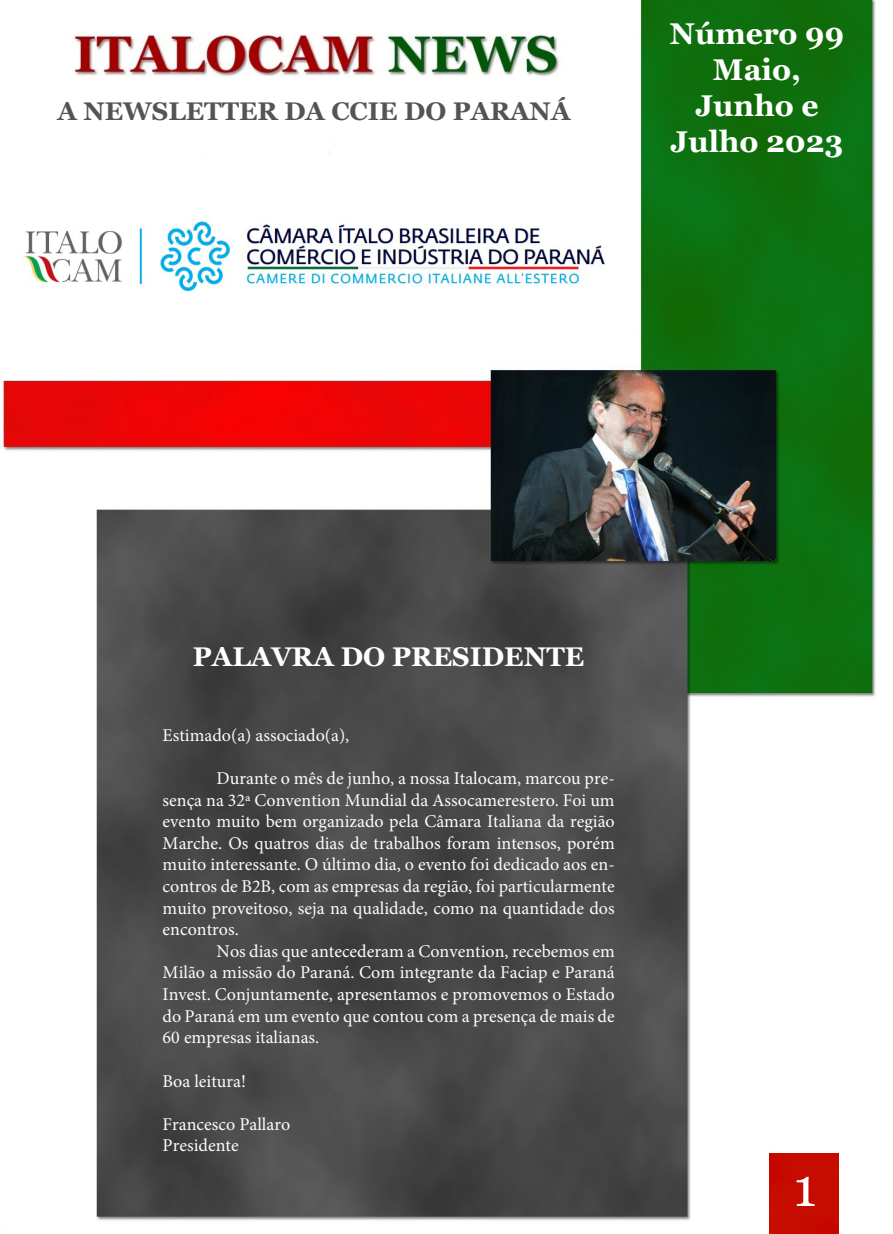
<style>
.page{position:relative;width:893px;height:1234px;background:#fff}
.page>*{position:absolute;margin:0;border:0;box-sizing:border-box;transform-origin:0 0}
.t1{font:54px "Vani";color:#fff}
.t2{font:700 30px/36px "Vani";color:#fff;text-align:center}
.t3{font:700 27px "Vani";color:#fff}
.t4{font:700 25.5px "Vani";color:#545454}
.t5{font:18px/21.6px "Minion Pro";color:#fcfcfc;text-align:justify}
</style>
<div class="page">
<img style="left:0;top:0;width:876px;height:1233px">
<div style="left:770px;top:1152px;width:69px;height:81px;background:#c60c00"></div>
<img style="left:0;top:176px;width:640px;height:155px">
<p class="t4" style="left:58px;top:96px;width:514px">A NEWSLETTER DA CCIE DO PARANÁ</p>
<p class="t2" style="left:670px;top:15px;width:176px">Número 99</p>
<p class="t2" style="left:670px;top:51px;width:174px">Maio,<br>Junho e<br>Julho 2023</p>
<p class="t3" style="left:193px;top:640px;width:393px">PALAVRA DO PRESIDENTE</p>
<p class="t5" style="left:163px;top:724px;width:188px">Estimado(a) associado(a),</p>
<p class="t5" style="left:163px;top:767px;width:454px;text-indent:54px">Durante o mês de junho, a nossa Italocam, marcou pre&shy;sença na 32ª Convention Mundial da Assocamerestero. Foi um evento muito bem organizado pela Câmara Italiana da região Marche. Os quatros dias de trabalhos foram intensos, porém muito interessante. O último dia, o evento foi dedicado aos en&shy;contros de B2B, com as empresas da região, foi particularmente muito proveitoso, seja na qualidade, como na quantidade dos encontros.</p>
<p class="t5" style="left:163px;top:940px;width:454px;text-indent:54px">Nos dias que antecederam a Convention, recebemos em Milão a missão do Paraná. Com integrante da Faciap e Paraná Invest. Conjuntamente, apresentamos e promovemos o Estado do Paraná em um evento que contou com a presença de mais de 60 empresas italianas.</p>
<p class="t5" style="left:163px;top:1069px;width:85px">Boa leitura!</p>
<p class="t5" style="left:163px;top:1112px;width:129px">Francesco Pallaro</p>
<p class="t5" style="left:163px;top:1134px;width:78px">Presidente</p>
<p class="t1" style="left:793px;top:1155px;width:25px">1</p>
</div>
